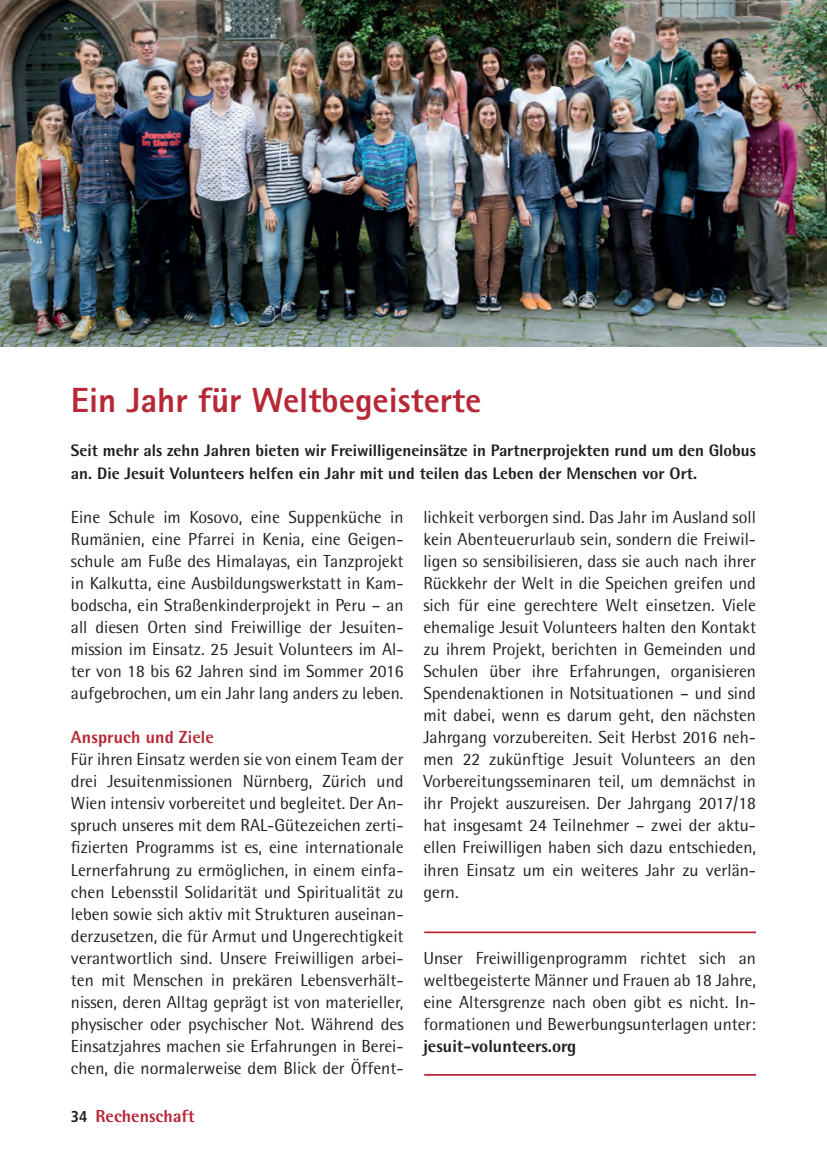
<style>
.page{position:relative;width:827px;height:1154px;background:#fff}
.page>*{position:absolute;margin:0;border:0;box-sizing:border-box;transform-origin:0 0}
.t1{font:800 35px "Rotis Sans Serif";color:#b72837}
.t2{font:17.5px/22.1px "Rotis Semi Sans";color:#231f20;text-align:justify}
.t3{font:800 17.5px "Rotis Semi Sans";color:#b72837}
.t4{font:800 17.5px "Rotis Semi Sans";color:#231f20}
.t5{font:800 16.62px/22.1px "Rotis Semi Sans";color:#231f20}
.s1{font-family:"Frutiger";font-weight:700;font-stretch:condensed;font-size:15.75px;color:#231f20}
</style>
<div class="page">
<hr style="left:424px;top:931px;width:331px;height:2px;background:#b72837">
<hr style="left:424px;top:1074px;width:331px;height:2px;background:#b72837">
<img style="left:0;top:0;width:826px;height:346px">
<h1 class="t1" style="left:71px;top:378px;width:412px">Ein Jahr für Weltbegeisterte</h1>
<p class="t5" style="left:71px;top:439px;width:686px">Seit mehr als zehn Jahren bieten wir Freiwilligeneinsätze in Partnerprojekten rund um den Globus an. Die Jesuit Volunteers helfen ein Jahr mit und teilen das Leben der Menschen vor Ort.</p>
<p class="t2" style="left:71px;top:505px;width:334px">Eine Schule im Kosovo, eine Suppenküche in Rumänien, eine Pfarrei in Kenia, eine Geigen&shy;schule am Fuße des Himalayas, ein Tanzprojekt in Kalkutta, eine Ausbildungswerkstatt in Kam&shy;bodscha, ein Straßenkinderprojekt in Peru – an all diesen Orten sind Freiwillige der Jesuiten&shy;mission im Einsatz. 25 Jesuit Volunteers im Al&shy;ter von 18 bis 62 Jahren sind im Sommer 2016 aufgebrochen, um ein Jahr lang anders zu leben.</p>
<p class="t3" style="left:71px;top:726px;width:144px">Anspruch und Ziele</p>
<p class="t2" style="left:71px;top:748px;width:334px">Für ihren Einsatz werden sie von einem Team der drei Jesuitenmissionen Nürnberg, Zürich und Wien intensiv vorbereitet und begleitet. Der An&shy;spruch unseres mit dem RAL-Gütezeichen zerti&shy;fizierten Programms ist es, eine internationale Lernerfahrung zu ermöglichen, in einem einfa&shy;chen Lebensstil Solidarität und Spiritualität zu leben sowie sich aktiv mit Strukturen auseinan&shy;derzusetzen, die für Armut und Ungerechtigkeit verantwortlich sind. Unsere Freiwilligen arbei&shy;ten mit Menschen in prekären Lebensverhält&shy;nissen, deren Alltag geprägt ist von materieller, physischer oder psychischer Not. Während des Einsatzjahres machen sie Erfahrungen in Berei&shy;chen, die normalerweise dem Blick der Öffent-</p>
<p class="t2" style="left:423px;top:505px;width:334px">lichkeit verborgen sind. Das Jahr im Ausland soll kein Abenteuerurlaub sein, sondern die Freiwil&shy;ligen so sensibilisieren, dass sie auch nach ihrer Rückkehr der Welt in die Speichen greifen und sich für eine gerechtere Welt einsetzen. Viele ehemalige Jesuit Volunteers halten den Kontakt zu ihrem Projekt, berichten in Gemeinden und Schulen über ihre Erfahrungen, organisieren Spendenaktionen in Notsituationen – und sind mit dabei, wenn es darum geht, den nächsten Jahrgang vorzubereiten. Seit Herbst 2016 neh&shy;men 22 zukünftige Jesuit Volunteers an den Vorbereitungsseminaren teil, um demnächst in ihr Projekt auszureisen. Der Jahrgang 2017/18 hat insgesamt 24 Teilnehmer – zwei der aktu&shy;ellen Freiwilligen haben sich dazu entschieden, ihren Einsatz um ein weiteres Jahr zu verlän&shy;gern.</p>
<p class="t2" style="left:423px;top:946px;width:334px">Unser Freiwilligenprogramm richtet sich an weltbegeisterte Männer und Frauen ab 18 Jahre, eine Altersgrenze nach oben gibt es nicht. In&shy;formationen und Bewerbungsunterlagen unter:</p>
<p class="t4" style="left:423px;top:1035px;width:154px">jesuit-volunteers.org</p>
<p class="t3" style="left:71px;top:1104px;width:125px"><span class="s1">34</span> Rechenschaft</p>
</div>
